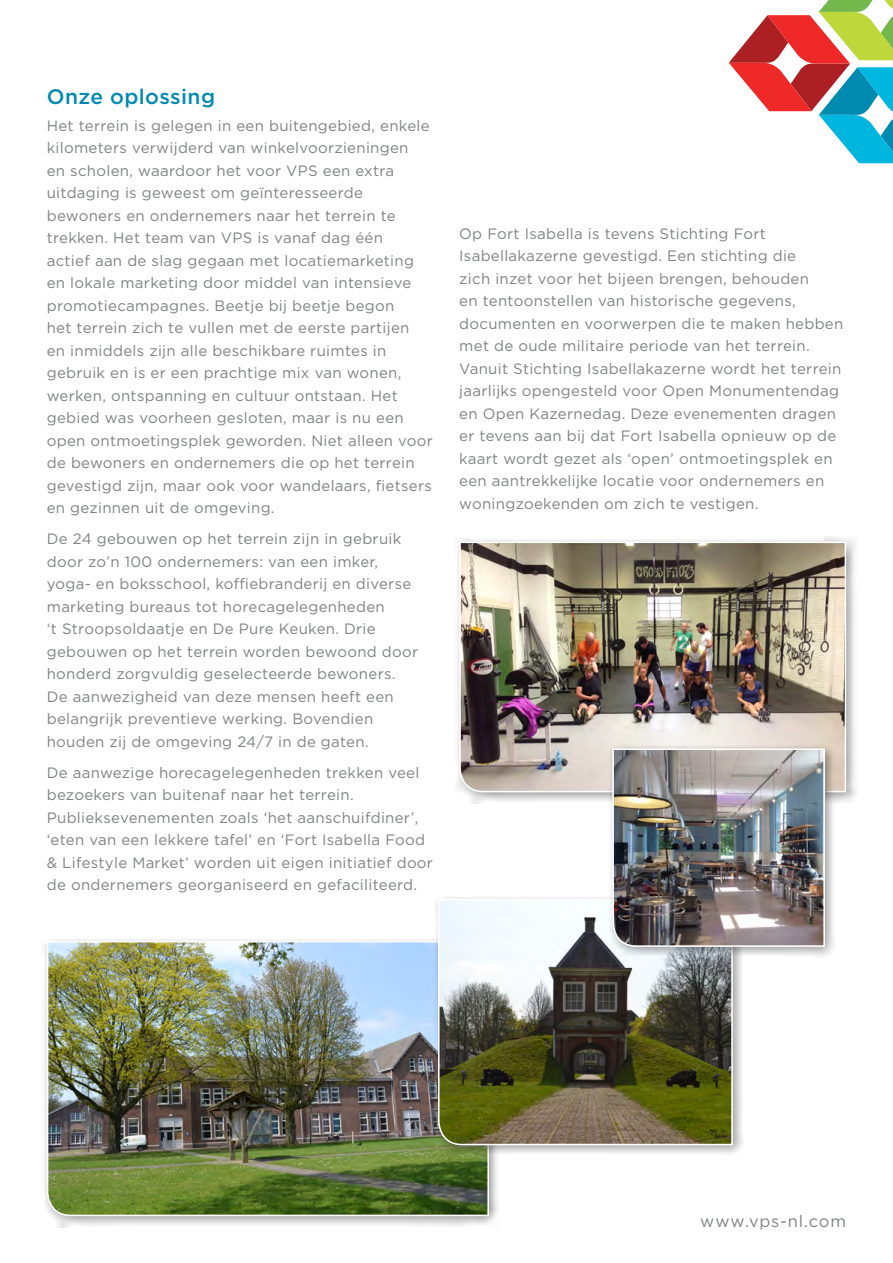
<style>
.page{position:relative;width:893px;height:1263px;background:#fff}
.page>*{position:absolute;margin:0;border:0;box-sizing:border-box;transform-origin:0 0}
.t1{font:500 21px "Gotham";letter-spacing:.02em;color:#008ab0}
.t2{font:16.5px "Gotham";letter-spacing:.05em;color:#808285}
.t3{font:15px/22.5px "Gotham";letter-spacing:.02em;color:#808285}
</style>
<div class="page">
<svg style="left:729px;top:0;width:164px;height:163px"></svg>
<div style="left:42px;top:936px;width:458px;height:292px;background:#000;opacity:.4"></div>
<img style="left:46px;top:940px;width:444px;height:277px">
<div style="left:433px;top:894px;width:311px;height:262px;background:#000;opacity:.4"></div>
<img style="left:437px;top:898px;width:297px;height:248px">
<div style="left:454px;top:536px;width:404px;height:267px;background:#000;opacity:.4"></div>
<img style="left:458px;top:541px;width:389px;height:252px">
<div style="left:607px;top:743px;width:229px;height:215px;background:#000;opacity:.4"></div>
<img style="left:611px;top:748px;width:215px;height:200px">
<p class="t1" style="left:47px;top:84px;width:170px">Onze oplossing</p>
<p class="t3" style="left:47px;top:114px;width:384px">Het terrein is gelegen in een buitengebied, enkele kilometers verwijderd van winkelvoorzieningen</p>
<p class="t3" style="left:47px;top:159px;width:388px">en scholen, waardoor het voor VPS een extra uitdaging is geweest om geïnteresseerde bewoners en ondernemers naar het terrein te trekken. Het team van VPS is vanaf dag één<br>actief aan de slag gegaan met locatiemarketing en lokale marketing door middel van intensieve promotiecampagnes. Beetje bij beetje begon<br>het terrein zich te vullen met de eerste partijen<br>en inmiddels zijn alle beschikbare ruimtes in gebruik en is er een prachtige mix van wonen, werken, ontspanning en cultuur ontstaan. Het gebied was voorheen gesloten, maar is nu een open ontmoetingsplek geworden. Niet alleen voor de bewoners en ondernemers die op het terrein gevestigd zijn, maar ook voor wandelaars, fietsers en gezinnen uit de omgeving.</p>
<p class="t3" style="left:47px;top:527px;width:366px">De 24 gebouwen op het terrein zijn in gebruik door zo’n 100 ondernemers: van een imker, yoga- en boksschool, koffiebranderij en diverse marketing bureaus tot horecagelegenheden</p>
<p class="t3" style="left:47px;top:617px;width:373px">‘t Stroopsoldaatje en De Pure Keuken. Drie gebouwen op het terrein worden bewoond door honderd zorgvuldig geselecteerde bewoners.<br>De aanwezigheid van deze mensen heeft een belangrijk preventieve werking. Bovendien houden zij de omgeving 24/7 in de gaten.</p>
<p class="t3" style="left:47px;top:761px;width:374px">De aanwezige horecagelegenheden trekken veel bezoekers van buitenaf naar het terrein.</p>
<p class="t3" style="left:47px;top:806px;width:380px">Publieksevenementen zoals ‘het aanschuifdiner’, ‘eten van een lekkere tafel’ en ‘Fort Isabella Food</p>
<p class="t3" style="left:47px;top:851px;width:388px">&amp; Lifestyle Market’ worden uit eigen initiatief door de ondernemers georganiseerd en gefaciliteerd.</p>
<p class="t3" style="left:459px;top:222px;width:386px">Op Fort Isabella is tevens Stichting Fort Isabellakazerne gevestigd. Een stichting die<br>zich inzet voor het bijeen brengen, behouden<br>en tentoonstellen van historische gegevens, documenten en voorwerpen die te maken hebben met de oude militaire periode van het terrein.<br>Vanuit Stichting Isabellakazerne wordt het terrein jaarlijks opengesteld voor Open Monumentendag en Open Kazernedag. Deze evenementen dragen er tevens aan bij dat Fort Isabella opnieuw op de</p>
<p class="t3" style="left:459px;top:447px;width:375px">kaart wordt gezet als ‘open’ ontmoetingsplek en een aantrekkelijke locatie voor ondernemers en</p>
<p class="t3" style="left:459px;top:492px;width:301px">woningzoekenden om zich te vestigen.</p>
<p class="t2" style="left:700px;top:1212px;width:148px">www.vps-nl.com</p>
</div>
